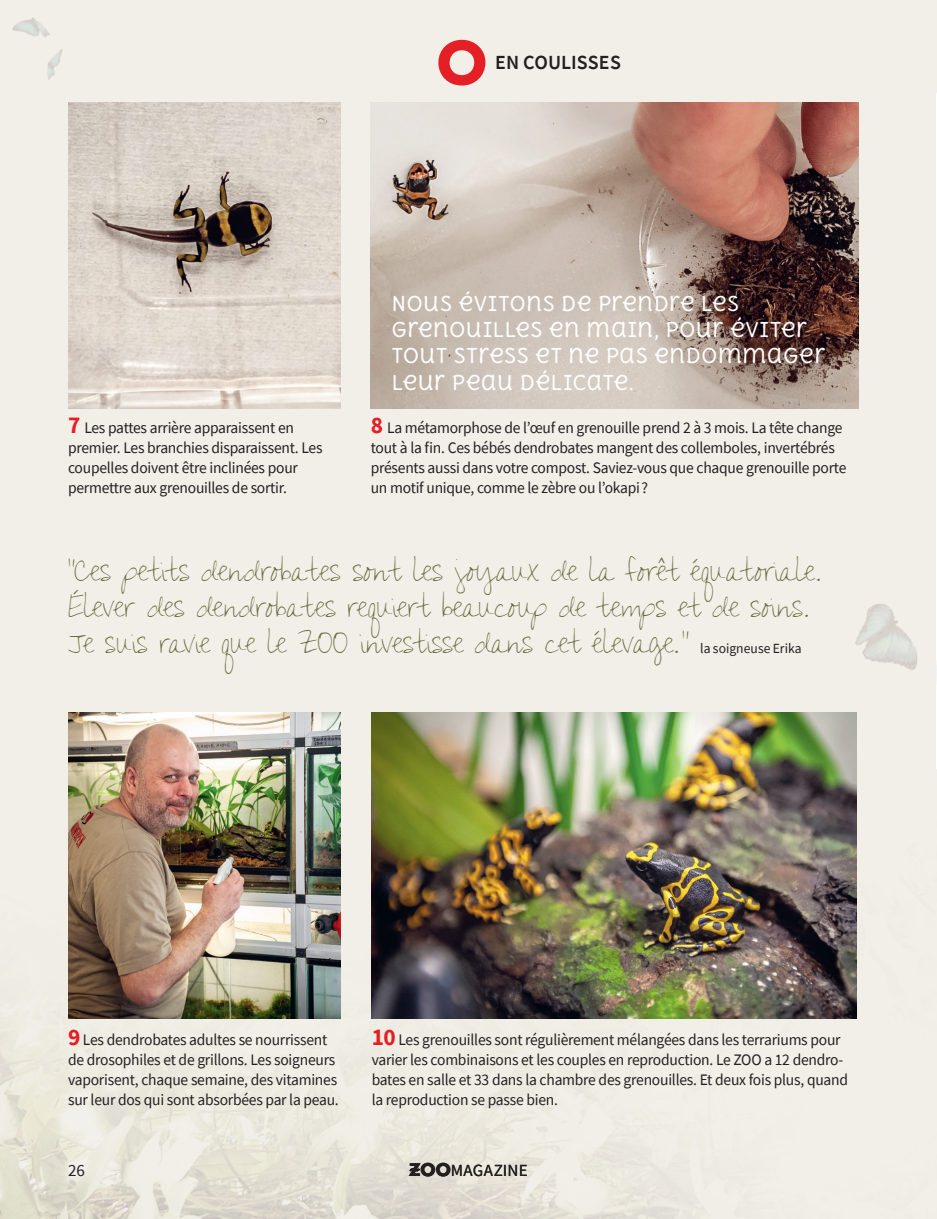
<style>
.page{position:relative;width:937px;height:1219px;background:#fff}
.page>*{position:absolute;margin:0;border:0;box-sizing:border-box;transform-origin:0 0}
.Kader_Courier_Sans_8{font:32px/36px "You Wont Bring Me Down";color:#6c6b40}
.Tekst_Sabon_kopie_9{font:20px/26.2px "Delius Unicase";letter-spacing:.015em;color:#fff}
.Tekst_Futura_Book_8{font:600 20px "Source Sans Pro";color:#231f20}
.Tekst_Futura_Book_9{font:17px "Source Sans Pro";letter-spacing:.01em;color:#231f20}
.Kader_Courier_Sans_8-2{font:16px/20px "Source Sans Pro";letter-spacing:-.015em;color:#231f20}
.Kader_Courier_Sans_8-3{font:14px "Source Sans Pro";letter-spacing:.005em;color:#231f20}
.s1{font-weight:700;font-size:24px;color:#e41f25}
.s2{font-family:"Futura";font-weight:700}
</style>
<div class="page">
<img style="left:0;top:0;width:935px;height:1219px">
<img style="left:935px;top:94px;width:1px;height:674px">
<svg style="left:409px;top:1168px;width:11px;height:3px"></svg>
<img style="left:68px;top:102px;width:272px;height:306px">
<img style="left:68px;top:712px;width:272px;height:307px">
<img style="left:371px;top:712px;width:485px;height:307px">
<img style="left:370px;top:102px;width:488px;height:306px">
<img style="left:839px;top:593px;width:93px;height:89px">
<img style="left:0;top:6px;width:80px;height:87px">
<svg style="left:438px;top:40px;width:47px;height:46px;background:#e9797a"></svg>
<p class="Tekst_Futura_Book_8" style="left:495px;top:49px;width:127px">EN COULISSES</p>
<p class="Kader_Courier_Sans_8-2" style="left:68px;top:418px;width:256px"><span class="s1">7</span> Les pattes arrière apparaissent en premier. Les branchies disparaissent. Les coupelles doivent être inclinées pour permettre aux grenouilles de sortir.</p>
<p class="Tekst_Sabon_kopie_9" style="left:391px;top:290px;width:349px">NOUS ÉVITONS DE PRENDRE LES</p>
<p class="Tekst_Sabon_kopie_9" style="left:391px;top:316px;width:435px">GRENOUILLES EN MAIN, POUR ÉVITER<br>TOUT STRESS ET NE PAS ENDOMMAGER<br>LEUR PEAU DÉLICATE.</p>
<p class="Kader_Courier_Sans_8-2" style="left:370px;top:418px;width:477px"><span class="s1">8</span> La métamorphose de l’œuf en grenouille prend 2 à 3 mois. La tête change tout à la fin. Ces bébés dendrobates mangent des collemboles, invertébrés présents aussi dans votre compost. Saviez-vous que chaque grenouille porte un motif unique, comme le zèbre ou l’okapi?</p>
<p class="Kader_Courier_Sans_8" style="left:68px;top:552px;width:753px">“Ces petits dendrobates sont les joyaux de la forêt équatoriale.<br>Élever des dendrobates requiert beaucoup de temps et de soins.</p>
<p class="Kader_Courier_Sans_8" style="left:68px;top:624px;width:622px">Je suis ravie que le ZOO investisse dans cet élevage.“</p>
<p class="Kader_Courier_Sans_8-3" style="left:700px;top:640px;width:103px">la soigneuse Erika</p>
<p class="Kader_Courier_Sans_8-2" style="left:68px;top:1030px;width:272px"><span class="s1">9</span> Les dendrobates adultes se nourrissent de drosophiles et de grillons. Les soigneurs vaporisent, chaque semaine, des vitamines sur leur dos qui sont absorbées par la peau.</p>
<p class="Kader_Courier_Sans_8-2" style="left:371px;top:1030px;width:477px"><span class="s1">10</span> Les grenouilles sont régulièrement mélangées dans les terrariums pour varier les combinaisons et les couples en reproduction. Le ZOO a 12 dendro&shy;bates en salle et 33 dans la chambre des grenouilles. Et deux fois plus, quand la reproduction se passe bien.</p>
<p class="Tekst_Futura_Book_9" style="left:68px;top:1160px;width:18px">26</p>
<p class="Tekst_Futura_Book_9" style="left:408px;top:1160px;width:120px"><span class="s2">ZOO</span>MAGAZINE</p>
</div>
